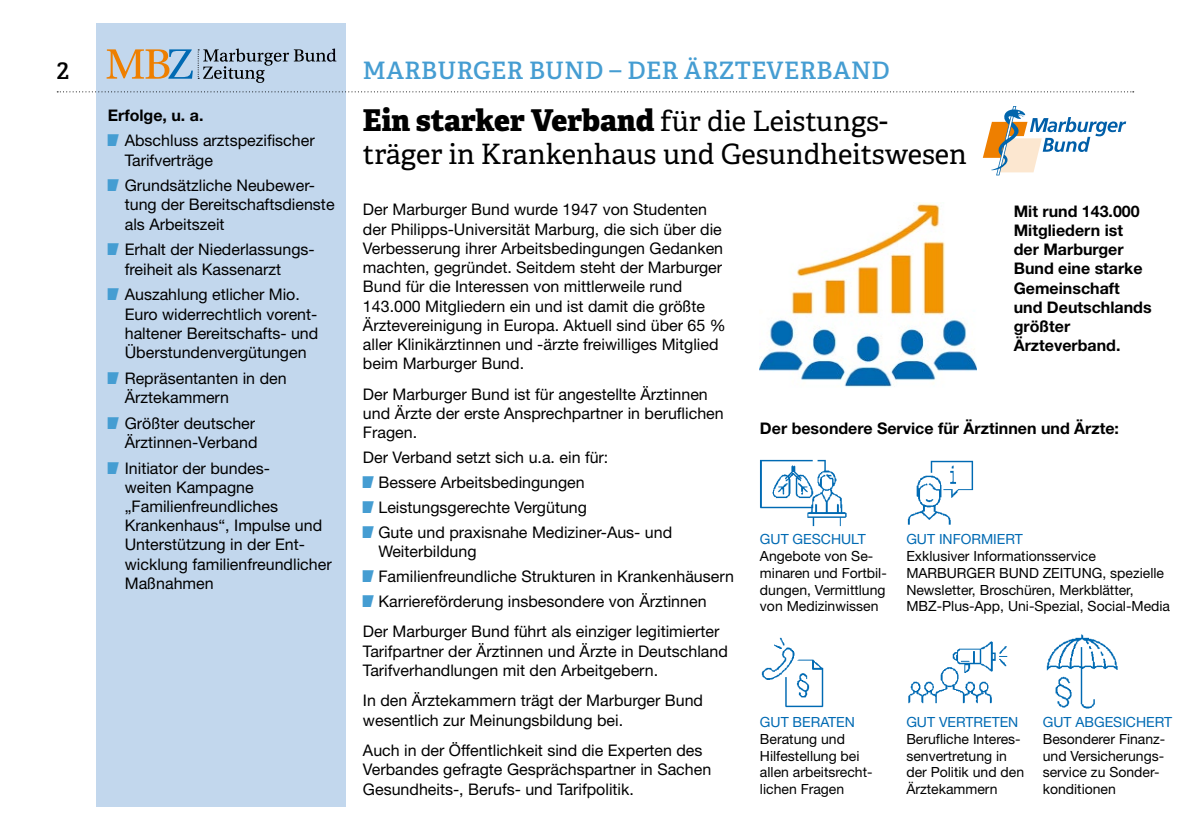
<style>
.page{position:relative;width:1191px;height:840px;background:#fff}
.page>*{position:absolute;margin:0;border:0;box-sizing:border-box;transform-origin:0 0}
.t1{font:800 30px "Adelle";color:#000}
.t2{font:28px "Adelle";color:#000}
.t3{font:600 24px "Adelle";letter-spacing:.02em;color:#459dd2}
.t4{font:600 24px "Adelle";color:#000}
.t5{font:16px/19.2px "Helvetica Neue LT";color:#000}
.t6{font:700 16px/19.2px "Helvetica Neue LT";color:#000}
.t7{font:14px/16.8px "Helvetica Neue LT";color:#000}
.t8{font:14px "Helvetica Neue LT";color:#006ab3}
.s1{font-weight:400;font-size:28px}
.s2{font-family:"MB Raute";font-size:16.8px;color:#459dd2}
.s3{font-weight:700}
</style>
<div class="page">
<div style="left:96px;top:23px;width:250px;height:783px;background:#c2d7ed"></div>
<svg style="left:57px;top:91px;width:1076px;height:1px"></svg>
<svg style="left:107px;top:48px;width:229px;height:35px"></svg>
<svg style="left:982px;top:106px;width:144px;height:69px"></svg>
<img style="left:760px;top:459px;width:87px;height:68px">
<img style="left:907px;top:460px;width:67px;height:65px">
<img style="left:1046px;top:634px;width:72px;height:73px">
<img style="left:761px;top:637px;width:63px;height:70px">
<img style="left:908px;top:641px;width:100px;height:63px">
<img style="left:760px;top:202px;width:216px;height:185px">
<h3 class="t4" style="left:57px;top:56px;width:14px">2</h3>
<h3 class="t3" style="left:363px;top:56px;width:528px">MARBURGER BUND – DER ÄRZTEVERBAND</h3>
<h1 class="t1" style="left:363px;top:100px;width:526px">Ein starker Verband <span class="s1">für die Leistungs-</span></h1>
<h2 class="t2" style="left:363px;top:137px;width:605px">träger in Krankenhaus und Gesundheitswesen</h2>
<p class="t5" style="left:363px;top:200px;width:364px">Der Marburger Bund wurde 1947 von Studenten der Philipps-Universität Marburg, die sich über die Verbesserung ihrer Arbeitsbedingungen Gedanken machten, gegründet. Seitdem steht der Marburger Bund für die Interessen von mittlerweile rund 143.000 Mitgliedern ein und ist damit die größte Ärztevereinigung in Europa. Aktuell sind über 65 % aller Klinikärztinnen und -ärzte freiwilliges Mitglied beim Marburger Bund.</p>
<p class="t5" style="left:363px;top:384px;width:362px">Der Marburger Bund ist für angestellte Ärztinnen und Ärzte der erste Ansprechpartner in beruflichen<br>Fragen.</p>
<p class="t5" style="left:363px;top:444px;width:311px;line-height:24.8px">Der Verband setzt sich u.a. ein für:<br><span class="s2">E</span> Bessere Arbeitsbedingungen<br><span class="s2">E</span> Leistungsgerechte Vergütung<br><span class="s2">E</span> Gute und praxisnahe Mediziner-Aus- und</p>
<p class="t5" style="left:363px;top:538px;width:372px;line-height:24.8px;text-indent:15px">Weiterbildung<br><span class="s2">E</span> Familienfreundliche Strukturen in Krankenhäusern<br><span class="s2">E</span> Karriereförderung insbesondere von Ärztinnen</p>
<p class="t5" style="left:363px;top:621px;width:366px">Der Marburger Bund führt als einziger legitimierter<br>Tarifpartner der Ärztinnen und Ärzte in Deutschland<br>Tarifverhandlungen mit den Arbeitgebern.</p>
<p class="t5" style="left:363px;top:690px;width:342px">In den Ärztekammern trägt der Marburger Bund wesentlich zur Meinungsbildung bei.</p>
<p class="t5" style="left:363px;top:740px;width:350px">Auch in der Öffentlichkeit sind die Experten des<br>Verbandes gefragte Gesprächspartner in Sachen<br>Gesundheits-, Berufs- und Tarifpolitik.</p>
<p class="t5" style="left:108px;top:102px;width:208px;line-height:25.6px"><span class="s3">Erfolge, u. a.<br></span><span class="s2">E</span> Abschluss arztspezifischer</p>
<p class="t5" style="left:108px;top:147px;width:209px;line-height:25.6px;text-indent:17px">Tarifverträge<br><span class="s2">E</span> Grundsätzliche Neubewer-</p>
<p class="t5" style="left:125px;top:195px;width:211px">tung der Bereitschaftsdienste als Arbeitszeit</p>
<p class="t5" style="left:125px;top:240px;width:191px;text-indent:-17px"><span class="s2">E</span> Erhalt der Niederlassungs&shy;freiheit als Kassenarzt</p>
<p class="t5" style="left:125px;top:284px;width:195px;text-indent:-17px"><span class="s2">E</span> Auszahlung etlicher Mio.<br>Euro widerrechtlich vorent&shy;haltener Bereitschafts- und<br>Überstundenvergütungen</p>
<p class="t5" style="left:125px;top:368px;width:163px;text-indent:-17px"><span class="s2">E</span> Repräsentanten in den<br>Ärztekammern</p>
<p class="t5" style="left:108px;top:413px;width:151px;text-align:right"><span class="s2">E</span> Größter deutscher<br>Ärztinnen-Verband</p>
<p class="t5" style="left:125px;top:457px;width:208px;text-indent:-17px"><span class="s2">E</span> Initiator der bundes-<br>weiten Kampagne „Familienfreundliches<br>Krankenhaus“, Impulse und<br>Unterstützung in der Ent&shy;wicklung familienfreundlicher<br>Maßnahmen</p>
<p class="t6" style="left:1013px;top:201px;width:139px">Mit rund 143.000<br>Mitgliedern ist der Marburger<br>Bund eine starke<br>Gemeinschaft und Deutschlands größter<br>Ärzteverband.</p>
<p class="t6" style="left:760px;top:418px;width:360px">Der besondere Service für Ärztinnen und Ärzte:</p>
<p class="t8" style="left:760px;top:530px;width:107px">GUT GESCHULT</p>
<p class="t7" style="left:760px;top:547px;width:128px">Angebote von Se&shy;minaren und Fortbil&shy;dungen, Vermittlung von Medizinwissen</p>
<p class="t8" style="left:906px;top:530px;width:118px">GUT INFORMIERT</p>
<p class="t7" style="left:906px;top:547px;width:265px">Exklusiver Informationsservice MARBURGER BUND ZEITUNG, spezielle Newsletter, Broschüren, Merkblätter, MBZ-Plus-App, Uni-Spezial, Social-Media</p>
<p class="t8" style="left:760px;top:713px;width:96px">GUT BERATEN</p>
<p class="t7" style="left:760px;top:729px;width:114px">Beratung und<br>Hilfestellung bei allen arbeitsrecht&shy;lichen Fragen</p>
<p class="t8" style="left:906px;top:713px;width:113px">GUT VERTRETEN</p>
<p class="t7" style="left:906px;top:729px;width:119px">Berufliche Interes&shy;senvertretung in der Politik und den<br>Ärztekammern</p>
<p class="t8" style="left:1042px;top:713px;width:131px">GUT ABGESICHERT</p>
<p class="t7" style="left:1042px;top:729px;width:124px">Besonderer Finanz&shy;und Versicherungs&shy;service zu Sonder&shy;konditionen</p>
</div>
